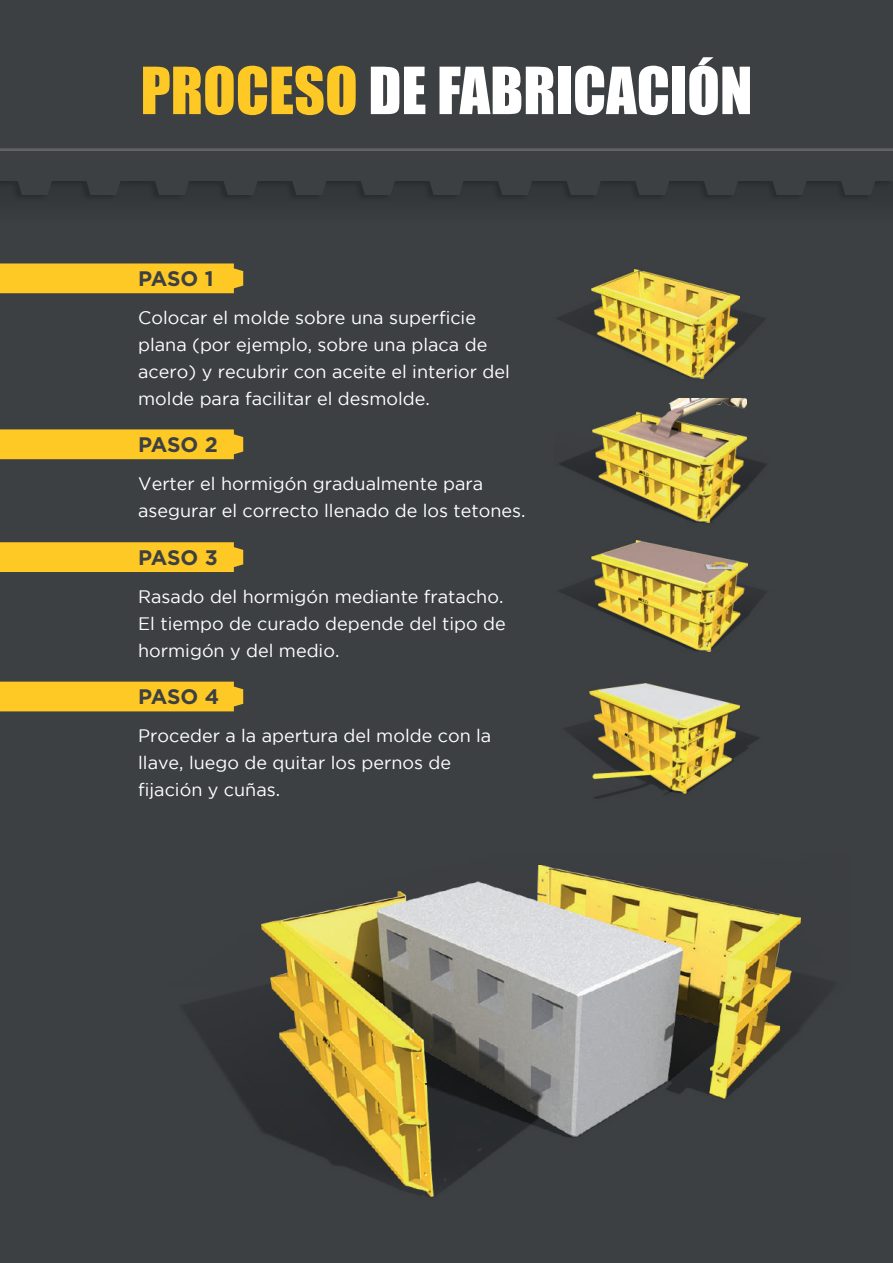
<style>
.page{position:relative;width:893px;height:1263px;background:#3d4043}
.page>*{position:absolute;margin:0;border:0;box-sizing:border-box;transform-origin:0 0}
.t1{font:60px "Impact";color:#fff}
.t2{font:700 21px "Gotham";letter-spacing:-.01em;color:#3d4043}
.t3{font:18px/27px "Gotham";color:#fff}
.s1{color:#fec825}
</style>
<div class="page">
<svg style="left:16px;top:181px;width:38px;height:14px"></svg>
<svg style="left:84px;top:181px;width:39px;height:14px"></svg>
<svg style="left:153px;top:181px;width:38px;height:14px"></svg>
<svg style="left:222px;top:181px;width:38px;height:14px"></svg>
<svg style="left:290px;top:181px;width:38px;height:14px"></svg>
<svg style="left:359px;top:181px;width:38px;height:14px"></svg>
<svg style="left:427px;top:181px;width:39px;height:14px"></svg>
<svg style="left:496px;top:181px;width:38px;height:14px"></svg>
<svg style="left:565px;top:181px;width:38px;height:14px"></svg>
<svg style="left:633px;top:181px;width:38px;height:14px"></svg>
<svg style="left:702px;top:181px;width:38px;height:14px"></svg>
<svg style="left:770px;top:181px;width:39px;height:14px"></svg>
<svg style="left:839px;top:181px;width:38px;height:14px"></svg>
<img style="left:188px;top:865px;width:635px;height:333px">
<img style="left:262px;top:866px;width:539px;height:331px">
<img style="left:557px;top:295px;width:208px;height:84px">
<img style="left:591px;top:269px;width:148px;height:109px">
<img style="left:559px;top:399px;width:208px;height:125px">
<img style="left:593px;top:399px;width:153px;height:124px">
<img style="left:559px;top:540px;width:207px;height:112px">
<img style="left:591px;top:541px;width:156px;height:110px">
<img style="left:565px;top:683px;width:195px;height:116px">
<img style="left:590px;top:684px;width:150px;height:109px">
<div style="left:0;top:263px;width:243px;height:30px;background:#fec825"></div>
<div style="left:0;top:542px;width:243px;height:30px;background:#fec825"></div>
<div style="left:0;top:682px;width:243px;height:29px;background:#fec825"></div>
<div style="left:0;top:429px;width:243px;height:30px;background:#fec825"></div>
<hr style="left:0;top:149px;width:893px;height:2px;background:#76787b">
<hr style="left:0;top:148px;width:893px;height:2px;background:#57585a">
<h1 class="t1" style="left:141px;top:44px;width:613px"><span class="s1">PROCESO</span> DE FABRICACIÓN</h1>
<p class="t2" style="left:138px;top:266px;width:77px">PASO 1</p>
<p class="t3" style="left:138px;top:304px;width:373px">Colocar el molde sobre una superficie plana (por ejemplo, sobre una placa de acero) y recubrir con aceite el interior del molde para facilitar el desmolde.</p>
<p class="t2" style="left:138px;top:432px;width:81px">PASO 2</p>
<p class="t3" style="left:138px;top:469px;width:389px">Verter el hormigón gradualmente para asegurar el correcto llenado de los tetones.</p>
<p class="t2" style="left:138px;top:545px;width:81px">PASO 3</p>
<p class="t3" style="left:138px;top:582px;width:369px">Rasado del hormigón mediante fratacho.<br>El tiempo de curado depende del tipo de hormigón y del medio.</p>
<p class="t2" style="left:138px;top:685px;width:82px">PASO 4</p>
<p class="t3" style="left:138px;top:722px;width:355px">Proceder a la apertura del molde con la llave, luego de quitar los pernos de fijación y cuñas.</p>
</div>
